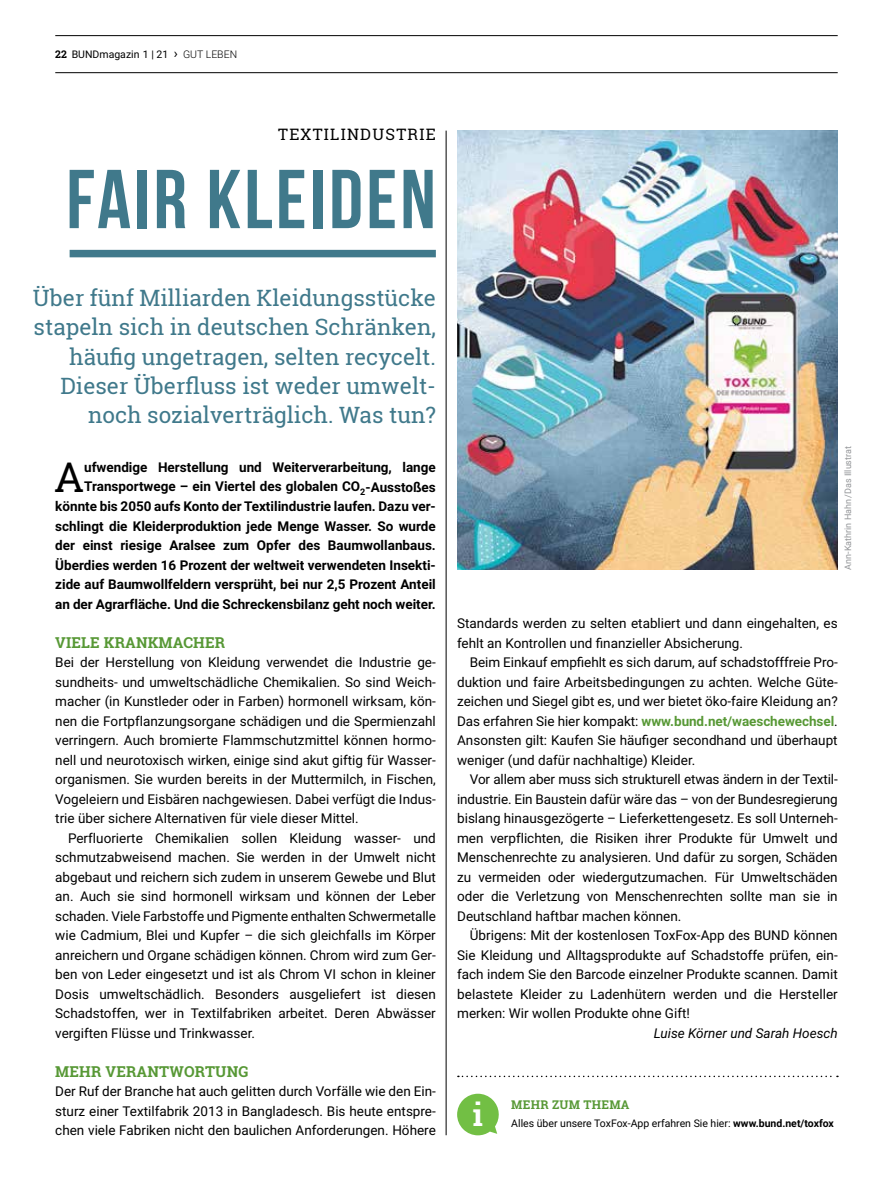
<style>
.page{position:relative;width:893px;height:1191px;background:#fff}
.page>*{position:absolute;margin:0;border:0;box-sizing:border-box;transform-origin:0 0}
.t1{font:700 83.25px "Bebas Neue";letter-spacing:.04em;color:#40798b}
.t2{font:40.95px "Roboto Slab";color:#000}
.t3{font:700 31.35px "Roboto Slab";color:#fff}
.t4{font:22.5px/29.2px "Roboto Slab";color:#40798b;text-align:right}
.t5{font:15.75px "Roboto Slab";letter-spacing:.08em;color:#000}
.t6{font:700 15px "Roboto Slab";letter-spacing:.01em;color:#579835}
.t7{font:13.5px/19.5px "Roboto";color:#000;text-align:justify}
.t8{font:700 13.5px/19.5px "Roboto";color:#000;text-align:right}
.t9{font:italic 13.5px "Roboto";color:#000}
.t10{font:700 12px "Roboto Slab";letter-spacing:.02em;color:#579835}
.t11{font:10.5px "Roboto";color:#000}
.t12{font:9px "Roboto";color:#939598}
.s1{font-family:"Roboto Slab";font-weight:700}
.s2{font-size:13.5px}
.s3{font-weight:300}
.s4{font-weight:700;color:#579835}
.s5{font-weight:700}
</style>
<div class="page">
<hr style="left:446px;top:131px;width:1px;height:1004px;background:#000">
<img style="left:457px;top:131px;width:381px;height:438px">
<svg style="left:458px;top:1075px;width:380px;height:2px"></svg>
<svg style="left:457px;top:1093px;width:42px;height:42px"></svg>
<div style="left:70px;top:250px;width:366px;height:7px;background:#40798b"></div>
<hr style="left:55px;top:72px;width:783px;height:1px;background:#000">
<hr style="left:55px;top:35px;width:783px;height:1px;background:#000">
<p class="t11" style="left:55px;top:47px;width:183px"><span class="s1">22</span> BUNDmagazin 1 | 21 <span class="s2">›</span> <span class="s3">GUT LEBEN</span></p>
<p class="t5" style="left:278px;top:124px;width:159px">TEXTILINDUSTRIE</p>
<h1 class="t1" style="left:66px;top:154px;width:371px">FAIR KLEIDEN</h1>
<h3 class="t4" style="left:33px;top:283px;width:405px">Über fünf Milliarden Kleidungsstücke stapeln sich in deutschen Schränken, häufig ungetragen, selten recycelt.<br>Dieser Überfluss ist weder umwelt&shy;noch sozialverträglich. Was tun?</h3>
<p class="t8" style="left:55px;top:457px;width:382px">ufwendige Herstellung und Weiterverarbeitung, lange Transportwege – ein Viertel des globalen CO<sub>2</sub>-Ausstoßes könnte bis 2050 aufs Konto der Textilindustrie laufen. Dazu ver&shy;schlingt die Kleiderproduktion jede Menge Wasser. So wurde der einst riesige Aralsee zum Opfer des Baumwollanbaus.<br>Überdies werden 16 Prozent der weltweit verwendeten Insekti&shy;zide auf Baumwollfeldern versprüht, bei nur 2,5 Prozent Anteil an der Agrarfläche. Und die Schreckensbilanz geht noch weiter.</p>
<p class="t6" style="left:55px;top:632px;width:171px">VIELE KRANKMACHER</p>
<p class="t7" style="left:55px;top:652px;width:382px">Bei der Herstellung von Kleidung verwendet die Industrie ge&shy;sundheits- und umweltschädliche Chemikalien. So sind Weich&shy;macher (in Kunstleder oder in Farben) hormonell wirksam, kön&shy;nen die Fortpflanzungsorgane schädigen und die Spermienzahl verringern. Auch bromierte Flammschutzmittel können hormo&shy;nell und neurotoxisch wirken, einige sind akut giftig für Wasser&shy;organismen. Sie wurden bereits in der Muttermilch, in Fischen, Vogeleiern und Eisbären nachgewiesen. Dabei verfügt die Indus&shy;trie über sichere Alternativen für viele dieser Mittel.</p>
<p class="t7" style="left:55px;top:827px;width:382px;text-indent:13px">Perfluorierte Chemikalien sollen Kleidung wasser- und schmutzabweisend machen. Sie werden in der Umwelt nicht abgebaut und reichern sich zudem in unserem Gewebe und Blut an. Auch sie sind hormonell wirksam und können der Leber schaden. Viele Farbstoffe und Pigmente enthalten Schwermetalle wie Cadmium, Blei und Kupfer – die sich gleichfalls im Körper anreichern und Organe schädigen können. Chrom wird zum Ger&shy;ben von Leder eingesetzt und ist als Chrom VI schon in kleiner Dosis umweltschädlich. Besonders ausgeliefert ist diesen Schadstoffen, wer in Textilfabriken arbeitet. Deren Abwässer vergiften Flüsse und Trinkwasser.</p>
<p class="t6" style="left:55px;top:1061px;width:195px">MEHR VERANTWORTUNG</p>
<p class="t7" style="left:55px;top:1081px;width:382px">Der Ruf der Branche hat auch gelitten durch Vorfälle wie den Ein&shy;sturz einer Textilfabrik 2013 in Bangladesch. Bis heute entspre&shy;chen viele Fabriken nicht den baulichen Anforderungen. Höhere</p>
<h2 class="t2" style="left:54px;top:448px;width:31px">A</h2>
<p class="t12" style="left:842px;top:569px;width:125px;rotate:-90deg">Ann-Kathrin Hahn/Das Illustrat</p>
<p class="t7" style="left:457px;top:613px;width:382px">Standards werden zu selten etabliert und dann eingehalten, es fehlt an Kontrollen und finanzieller Absicherung.</p>
<p class="t7" style="left:457px;top:652px;width:382px;text-indent:13px">Beim Einkauf empfiehlt es sich darum, auf schadstofffreie Pro&shy;duktion und faire Arbeitsbedingungen zu achten. Welche Güte&shy;zeichen und Siegel gibt es, und wer bietet öko-faire Kleidung an?<br>Das erfahren Sie hier kompakt: <span class="s4">www.bund.net/waeschewechsel</span>.<br>Ansonsten gilt: Kaufen Sie häufiger secondhand und überhaupt weniger (und dafür nachhaltige) Kleider.</p>
<p class="t7" style="left:457px;top:769px;width:382px;text-indent:13px">Vor allem aber muss sich strukturell etwas ändern in der Textil&shy;industrie. Ein Baustein dafür wäre das – von der Bundesregierung bislang hinausgezögerte – Lieferkettengesetz. Es soll Unterneh&shy;men verpflichten, die Risiken ihrer Produkte für Umwelt und Menschenrechte zu analysieren. Und dafür zu sorgen, Schäden zu vermeiden oder wiedergutzumachen. Für Umweltschäden oder die Verletzung von Menschenrechten sollte man sie in Deutschland haftbar machen können.</p>
<p class="t7" style="left:457px;top:925px;width:382px;text-indent:13px">Übrigens: Mit der kostenlosen ToxFox-App des BUND können Sie Kleidung und Alltagsprodukte auf Schadstoffe prüfen, ein&shy;fach indem Sie den Barcode einzelner Produkte scannen. Damit belastete Kleider zu Ladenhütern werden und die Hersteller merken: Wir wollen Produkte ohne Gift!</p>
<p class="t9" style="left:654px;top:1023px;width:186px">Luise Körner und Sarah Hoesch</p>
<h3 class="t3" style="left:473px;top:1093px;width:12px">i</h3>
<p class="t10" style="left:511px;top:1096px;width:120px">MEHR ZUM THEMA</p>
<p class="t11" style="left:511px;top:1115px;width:324px">Alles über unsere ToxFox-App erfahren Sie hier: <span class="s5">www.bund.net/toxfox</span></p>
</div>
